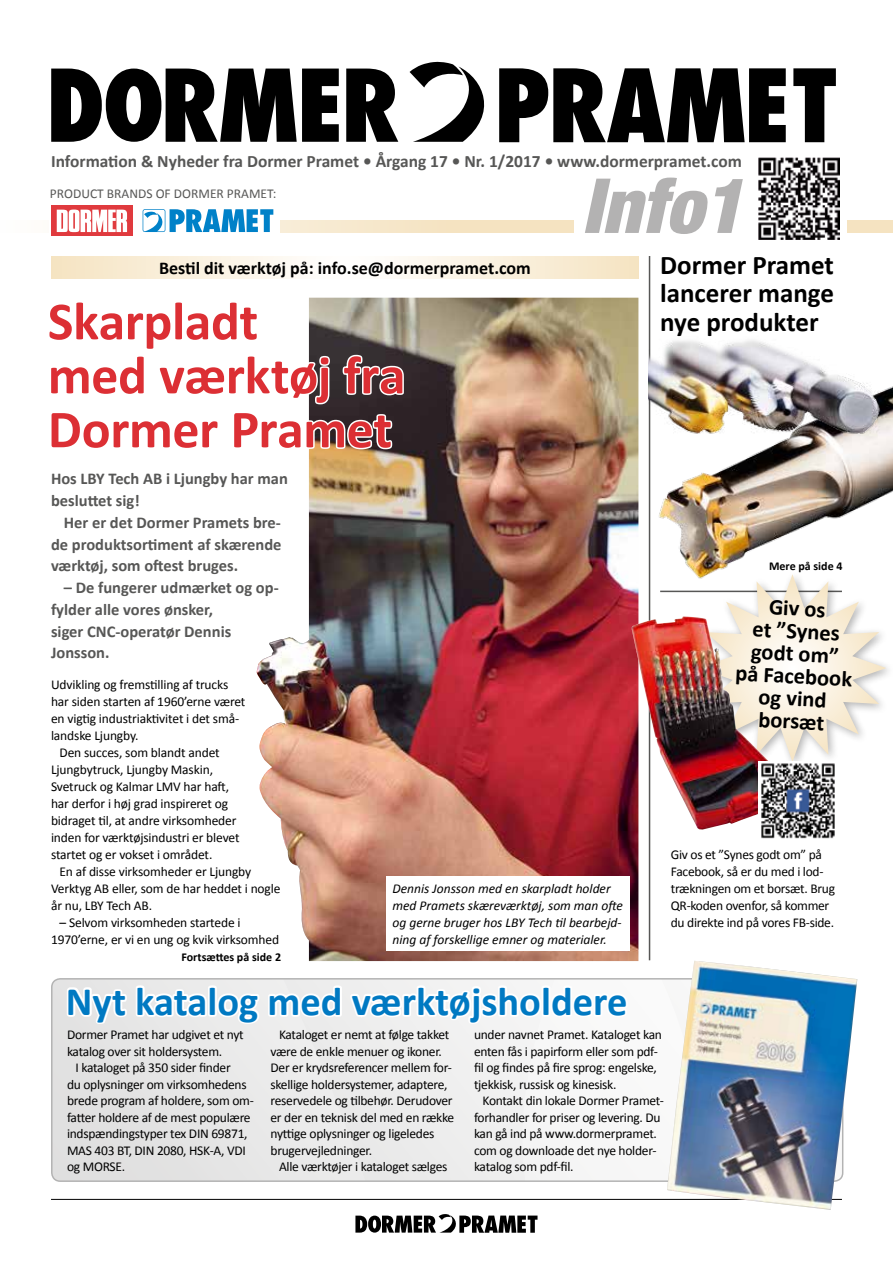
<style>
.page{position:relative;width:893px;height:1263px;background:#fff}
.page>*{position:absolute;margin:0;border:0;box-sizing:border-box;transform-origin:0 0}
.t1{font:700 54px/54px "Calibri";letter-spacing:-.01em;color:#dc2f34}
.t2{font:700 40.5px "Calibri";color:#0079c2}
.t3{font:700 27px/28.5px "Calibri";color:#000;text-align:justify}
.t4{font:700 22.5px/22.5px "Calibri";color:#000;text-align:center}
.t5{font:700 18px "Calibri";color:#000}
.t6{font:700 17.4px "Calibri";color:#575756}
.t7{font:700 16.5px/21.8px "Calibri";color:#575756}
.t8{font:13.5px/16.5px "Calibri";letter-spacing:-.02em;color:#000}
.t9{font:italic 13.5px/17px "Calibri";color:#000}
.t10{font:13.5px "Calibri";color:#575756}
.t11{font:700 12px "Calibri";color:#000}
</style>
<div class="page">
<hr style="left:649px;top:256px;width:1px;height:704px;background:#575756">
<hr style="left:51px;top:1199px;width:791px;height:1px;background:#000">
<svg style="left:355px;top:1214px;width:182px;height:19px"></svg>
<svg style="left:280px;top:220px;width:613px;height:13px;background:#f5e5c6"></svg>
<svg style="left:758px;top:239px;width:82px;height:1px"></svg>
<svg style="left:51px;top:69px;width:288px;height:73px"></svg>
<svg style="left:346px;top:69px;width:52px;height:73px"></svg>
<svg style="left:793px;top:68px;width:43px;height:74px"></svg>
<svg style="left:410px;top:62px;width:376px;height:80px"></svg>
<div style="left:51px;top:206px;width:82px;height:30px;background:#e03a3e"></div>
<svg style="left:57px;top:210px;width:70px;height:22px;background:#f8d7d8"></svg>
<svg style="left:143px;top:209px;width:130px;height:23px"></svg>
<div style="left:575px;top:208px;width:272px;height:31px;background:#fff"></div>
<svg style="left:52px;top:981px;width:518px;height:198px"></svg>
<img style="left:758px;top:157px;width:82px;height:82px">
<svg style="left:585px;top:178px;width:123px;height:56px"></svg>
<svg style="left:715px;top:179px;width:28px;height:54px"></svg>
<svg style="left:51px;top:256px;width:588px;height:23px"></svg>
<img style="left:659px;top:386px;width:234px;height:207px">
<img style="left:257px;top:298px;width:381px;height:663px">
<div style="left:386px;top:876px;width:243px;height:75px;background:#fff"></div>
<svg style="left:257px;top:299px;width:149px;height:152px"></svg>
<img style="left:667px;top:961px;width:190px;height:249px">
<svg style="left:63px;top:978px;width:568px;height:56px"></svg>
<img style="left:649px;top:332px;width:238px;height:108px">
<div style="left:696px;top:570px;width:197px;height:201px;background:#fff"></div>
<svg style="left:701px;top:574px;width:185px;height:187px"></svg>
<img style="left:631px;top:616px;width:158px;height:215px">
<img style="left:758px;top:761px;width:77px;height:78px">
<p class="t6" style="left:51px;top:150px;width:692px">Information &amp; Nyheder fra Dormer Pramet • Årgang 17 • Nr. 1/2017 • www.dormerpramet.com</p>
<p class="t10" style="left:50px;top:185px;width:228px">PRODUCT BRANDS OF DORMER PRAMET:</p>
<h3 class="t5" style="left:159px;top:257px;width:373px">Bestil dit værktøj på: info.se@dormerpramet.com</h3>
<h1 class="t1" style="left:48px;top:292px;width:359px">Skarpladt<br>med værktøj fra<br>Dormer Pramet</h1>
<p class="t7" style="left:51px;top:467px;width:238px">Hos LBY Tech AB i Ljungby har man besluttet sig!</p>
<p class="t7" style="left:51px;top:511px;width:232px;text-align:justify;text-indent:13px">Her er det Dormer Pramets bre&shy;de produktsortiment af skærende værktøj, som oftest bruges.</p>
<p class="t7" style="left:51px;top:576px;width:229px;text-indent:13px">– De fungerer udmærket og op&shy;fylder alle vores ønsker,<br>siger CNC-operatør Dennis<br>Jonsson.</p>
<p class="t8" style="left:51px;top:675px;width:179px">Udvikling og fremstilling af trucks</p>
<p class="t8" style="left:51px;top:692px;width:196px">har siden starten af 1960’erne været</p>
<p class="t8" style="left:51px;top:709px;width:190px">en vigtig industriaktivitet i det små-</p>
<p class="t8" style="left:51px;top:726px;width:89px">landske Ljungby.</p>
<p class="t8" style="left:60px;top:743px;width:162px">Den succes, som blandt andet</p>
<p class="t8" style="left:51px;top:761px;width:164px">Ljungbytruck, Ljungby Maskin,</p>
<p class="t8" style="left:51px;top:778px;width:180px">Svetruck og Kalmar LMV har haft,</p>
<p class="t8" style="left:51px;top:795px;width:179px">har derfor i høj grad inspireret og</p>
<p class="t8" style="left:51px;top:812px;width:187px">bidraget til, at andre virksomheder</p>
<p class="t8" style="left:51px;top:829px;width:190px">inden for værktøjsindustri er blevet</p>
<p class="t8" style="left:51px;top:846px;width:163px">startet og er vokset i området.</p>
<p class="t8" style="left:60px;top:863px;width:193px">En af disse virksomheder er Ljungby</p>
<p class="t8" style="left:51px;top:880px;width:231px">Verktyg AB eller, som de har heddet i nogle</p>
<p class="t8" style="left:51px;top:897px;width:103px">år nu, LBY Tech AB.</p>
<p class="t8" style="left:51px;top:913px;width:230px;line-height:17px;text-indent:9px">– Selvom virksomheden startede i<br>1970’erne, er vi en ung og kvik virksomhed</p>
<p class="t11" style="left:181px;top:949px;width:101px">Fortsættes på side 2</p>
<p class="t9" style="left:392px;top:879px;width:232px">Dennis Jonsson med en skarpladt holder med Pramets skæreværktøj, som man ofte og gerne bruger hos LBY Tech til bearbejd&shy;ning af forskellige emner og materialer.</p>
<h2 class="t2" style="left:66px;top:976px;width:563px">Nyt katalog med værktøjsholdere</h2>
<h3 class="t3" style="left:660px;top:249px;width:175px">Dormer Pramet lancerer mange nye produkter</h3>
<p class="t11" style="left:769px;top:559px;width:75px">Mere på side 4</p>
<h3 class="t4" style="left:740px;top:593px;width:118px;rotate:3deg">Giv os<br>et ”Synes godt om”<br>på Facebook og vind borsæt</h3>
<p class="t8" style="left:671px;top:845px;width:166px;line-height:17px">Giv os et ”Synes godt om” på<br>Facebook, så er du med i lod&shy;trækningen om et borsæt. Brug<br>QR-koden ovenfor, så kommer du direkte ind på vores FB-side.</p>
<p class="t8" style="left:67px;top:1026px;width:178px">Dormer Pramet har udgivet et nyt katalog over sit holdersystem.</p>
<p class="t8" style="left:67px;top:1059px;width:188px;text-indent:9px">I kataloget på 350 sider finder<br>du oplysninger om virksomhedens brede program af holdere, som om&shy;fatter holdere af de mest populære indspændingstyper tex DIN 69871,<br>MAS 403 BT, DIN 2080, HSK-A, VDI og MORSE.</p>
<p class="t8" style="left:270px;top:1026px;width:185px;text-indent:9px">Kataloget er nemt at følge takket være de enkle menuer og ikoner.<br>Der er krydsreferencer mellem for&shy;skellige holdersystemer, adaptere, reservedele og tilbehør. Derudover er der en teknisk del med en række nyttige oplysninger og ligeledes brugervejledninger.</p>
<p class="t8" style="left:279px;top:1158px;width:170px">Alle værktøjer i kataloget sælges</p>
<p class="t8" style="left:474px;top:1026px;width:189px">under navnet Pramet. Kataloget kan enten fås i papirform eller som pdf&shy;fil og findes på fire sprog: engelske, tjekkisk, russisk og kinesisk.</p>
<p class="t8" style="left:474px;top:1092px;width:191px;text-indent:9px">Kontakt din lokale Dormer Pramet&shy;forhandler for priser og levering. Du kan gå ind på www.dormerpramet. com og downloade det nye holder&shy;katalog som pdf-fil.</p>
</div>
